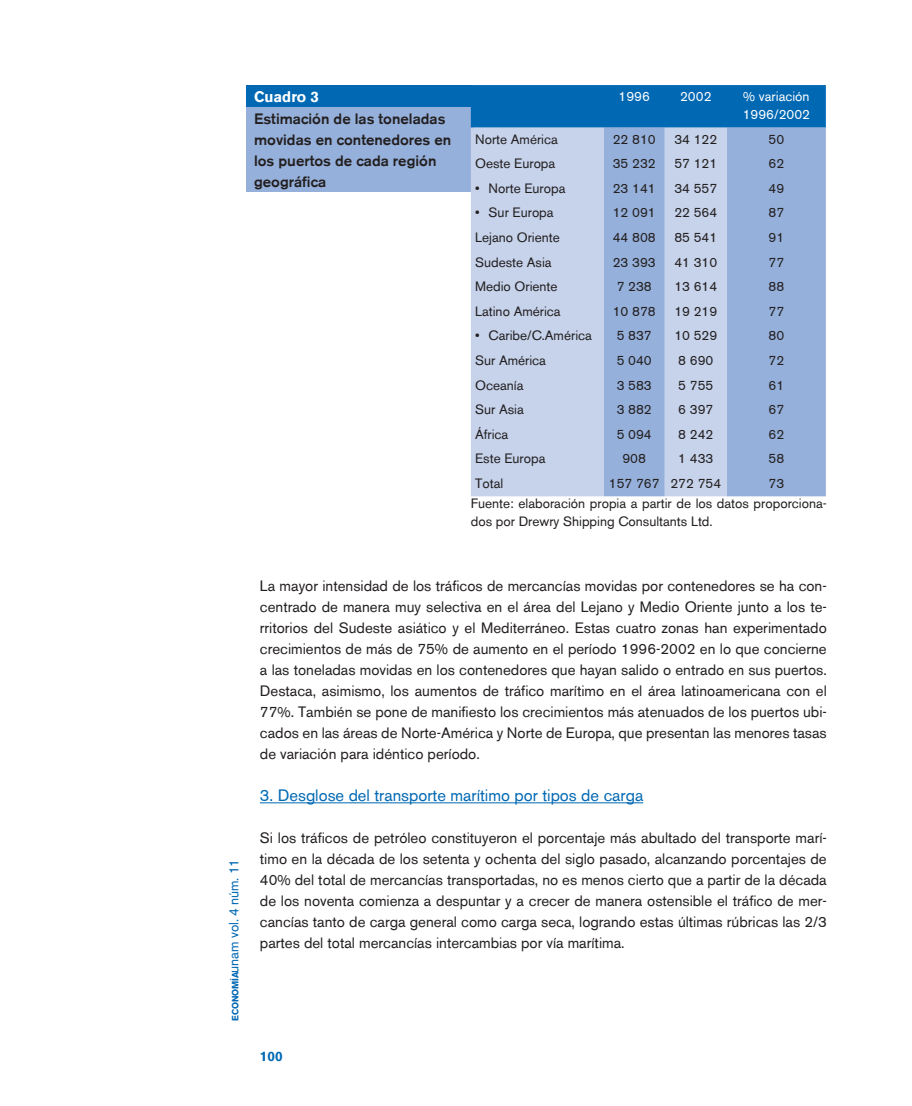
<style>
.page{position:relative;width:912px;height:1106px;background:#fff}
.page>*{position:absolute;margin:0;border:0;box-sizing:border-box;transform-origin:0 0}
.t1{font:16.5px "Akzidenz Grotesk BE";color:#0168b3}
.t2{font:15px/21px "Akzidenz Grotesk BE";color:#231f20;text-align:justify}
.t3{font:500 15px/21px "Akzidenz Grotesk BE";color:#231f20}
.t4{font:700 15px "Akzidenz Grotesk BE";color:#fff}
.t5{font:13.5px/20.5px "Akzidenz Grotesk BE";color:#231f20}
.t6{font:13.5px/18px "Akzidenz Grotesk BE";color:#fff}
.t7{font:13.5px "Akzidenz Grotesk BE";letter-spacing:-.01em;color:#0168b3}
.t8{font:700 13.5px "Akzidenz Grotesk BE";color:#0168b3}
.s1{font-weight:700;font-size:8.85px}
</style>
<div class="page">
<div style="left:246px;top:85px;width:226px;height:22px;background:#0168b3"></div>
<div style="left:246px;top:107px;width:226px;height:84px;background:#95b0da"></div>
<div style="left:470px;top:85px;width:355px;height:43px;background:#0168b3"></div>
<div style="left:470px;top:128px;width:133px;height:368px;background:#c6d3eb"></div>
<svg style="left:603px;top:128px;width:222px;height:368px;background:#a3bade"></svg>
<hr style="left:260px;top:802px;width:383px;height:1px;background:#0168b3">
<p class="t4" style="left:254px;top:89px;width:66px">Cuadro 3</p>
<p class="t3" style="left:254px;top:108px;width:199px">Estimación de las toneladas movidas en contenedores en los puertos de cada región geográfica</p>
<p class="t6" style="left:618px;top:87px;width:33px">1996</p>
<p class="t6" style="left:679px;top:87px;width:33px">2002</p>
<p class="t6" style="left:742px;top:87px;width:69px">% variación<br>1996/2002</p>
<p class="t5" style="left:475px;top:129px;width:84px">Norte América</p>
<p class="t5" style="left:612px;top:129px;width:45px">22 810</p>
<p class="t5" style="left:674px;top:129px;width:45px">34 122</p>
<p class="t5" style="left:768px;top:129px;width:17px">50</p>
<p class="t5" style="left:475px;top:153px;width:82px">Oeste Europa</p>
<p class="t5" style="left:612px;top:153px;width:45px">35 232</p>
<p class="t5" style="left:674px;top:153px;width:45px">57 121</p>
<p class="t5" style="left:768px;top:153px;width:17px">62</p>
<p class="t5" style="left:475px;top:178px;width:92px">• Norte Europa</p>
<p class="t5" style="left:612px;top:178px;width:45px">23 141</p>
<p class="t5" style="left:674px;top:178px;width:45px">34 557</p>
<p class="t5" style="left:768px;top:178px;width:17px">49</p>
<p class="t5" style="left:475px;top:202px;width:80px">• Sur Europa</p>
<p class="t5" style="left:612px;top:202px;width:45px">12 091</p>
<p class="t5" style="left:674px;top:202px;width:45px">22 564</p>
<p class="t5" style="left:768px;top:202px;width:17px">87</p>
<p class="t5" style="left:475px;top:227px;width:86px">Lejano Oriente</p>
<p class="t5" style="left:612px;top:227px;width:45px">44 808</p>
<p class="t5" style="left:674px;top:227px;width:45px">85 541</p>
<p class="t5" style="left:768px;top:227px;width:17px">91</p>
<p class="t5" style="left:475px;top:252px;width:78px">Sudeste Asia</p>
<p class="t5" style="left:612px;top:252px;width:45px">23 393</p>
<p class="t5" style="left:674px;top:252px;width:45px">41 310</p>
<p class="t5" style="left:768px;top:252px;width:17px">77</p>
<p class="t5" style="left:475px;top:276px;width:84px">Medio Oriente</p>
<p class="t5" style="left:616px;top:276px;width:37px">7 238</p>
<p class="t5" style="left:674px;top:276px;width:45px">13 614</p>
<p class="t5" style="left:768px;top:276px;width:17px">88</p>
<p class="t5" style="left:475px;top:301px;width:87px">Latino América</p>
<p class="t5" style="left:612px;top:301px;width:45px">10 878</p>
<p class="t5" style="left:674px;top:301px;width:45px">19 219</p>
<p class="t5" style="left:768px;top:301px;width:17px">77</p>
<p class="t5" style="left:475px;top:325px;width:118px">• Caribe/C.América</p>
<p class="t5" style="left:616px;top:325px;width:37px">5 837</p>
<p class="t5" style="left:674px;top:325px;width:45px">10 529</p>
<p class="t5" style="left:768px;top:325px;width:17px">80</p>
<p class="t5" style="left:475px;top:350px;width:72px">Sur América</p>
<p class="t5" style="left:616px;top:350px;width:37px">5 040</p>
<p class="t5" style="left:678px;top:350px;width:37px">8 690</p>
<p class="t5" style="left:768px;top:350px;width:17px">72</p>
<p class="t5" style="left:475px;top:374px;width:50px">Oceanía</p>
<p class="t5" style="left:616px;top:374px;width:37px">3 583</p>
<p class="t5" style="left:678px;top:374px;width:37px">5 755</p>
<p class="t5" style="left:768px;top:374px;width:17px">61</p>
<p class="t5" style="left:475px;top:399px;width:50px">Sur Asia</p>
<p class="t5" style="left:616px;top:399px;width:37px">3 882</p>
<p class="t5" style="left:678px;top:399px;width:37px">6 397</p>
<p class="t5" style="left:768px;top:399px;width:17px">67</p>
<p class="t5" style="left:475px;top:424px;width:35px">África</p>
<p class="t5" style="left:616px;top:424px;width:37px">5 094</p>
<p class="t5" style="left:678px;top:424px;width:37px">8 242</p>
<p class="t5" style="left:768px;top:424px;width:17px">62</p>
<p class="t5" style="left:475px;top:448px;width:72px">Este Europa</p>
<p class="t5" style="left:622px;top:448px;width:25px">908</p>
<p class="t5" style="left:678px;top:448px;width:37px">1 433</p>
<p class="t5" style="left:768px;top:448px;width:17px">58</p>
<p class="t5" style="left:475px;top:473px;width:30px">Total</p>
<p class="t5" style="left:608px;top:473px;width:114px">157 767 272 754</p>
<p class="t5" style="left:470px;top:473px;width:357px;text-indent:297px">73<br>Fuente: elaboración propia a partir de los datos proporciona-</p>
<p class="t5" style="left:470px;top:511px;width:243px">dos por Drewry Shipping Consultants Ltd.</p>
<p class="t7" style="left:226px;top:1020px;width:163px;rotate:-90deg"><span class="s1">ECONOMÍA</span>unam vol. 4 núm. 11</p>
<p class="t2" style="left:260px;top:575px;width:568px">La mayor intensidad de los tráficos de mercancías movidas por contenedores se ha con&shy;centrado de manera muy selectiva en el área del Lejano y Medio Oriente junto a los te&shy;rritorios del Sudeste asiático y el Mediterráneo. Estas cuatro zonas han experimentado crecimientos de más de 75% de aumento en el período 1996-2002 en lo que concierne a las toneladas movidas en los contenedores que hayan salido o entrado en sus puertos.<br>Destaca, asimismo, los aumentos de tráfico marítimo en el área latinoamericana con el 77%. También se pone de manifiesto los crecimientos más atenuados de los puertos ubi&shy;cados en las áreas de Norte-América y Norte de Europa, que presentan las menores tasas de variación para idéntico período.</p>
<p class="t1" style="left:260px;top:785px;width:384px">3. Desglose del transporte marítimo por tipos de carga</p>
<p class="t2" style="left:260px;top:827px;width:568px">Si los tráficos de petróleo constituyeron el porcentaje más abultado del transporte marí&shy;timo en la década de los setenta y ochenta del siglo pasado, alcanzando porcentajes de 40% del total de mercancías transportadas, no es menos cierto que a partir de la década de los noventa comienza a despuntar y a crecer de manera ostensible el tráfico de mer&shy;cancías tanto de carga general como carga seca, logrando estas últimas rúbricas las 2/3 partes del total mercancías intercambias por vía marítima.</p>
<p class="t8" style="left:260px;top:1048px;width:24px">100</p>
</div>
